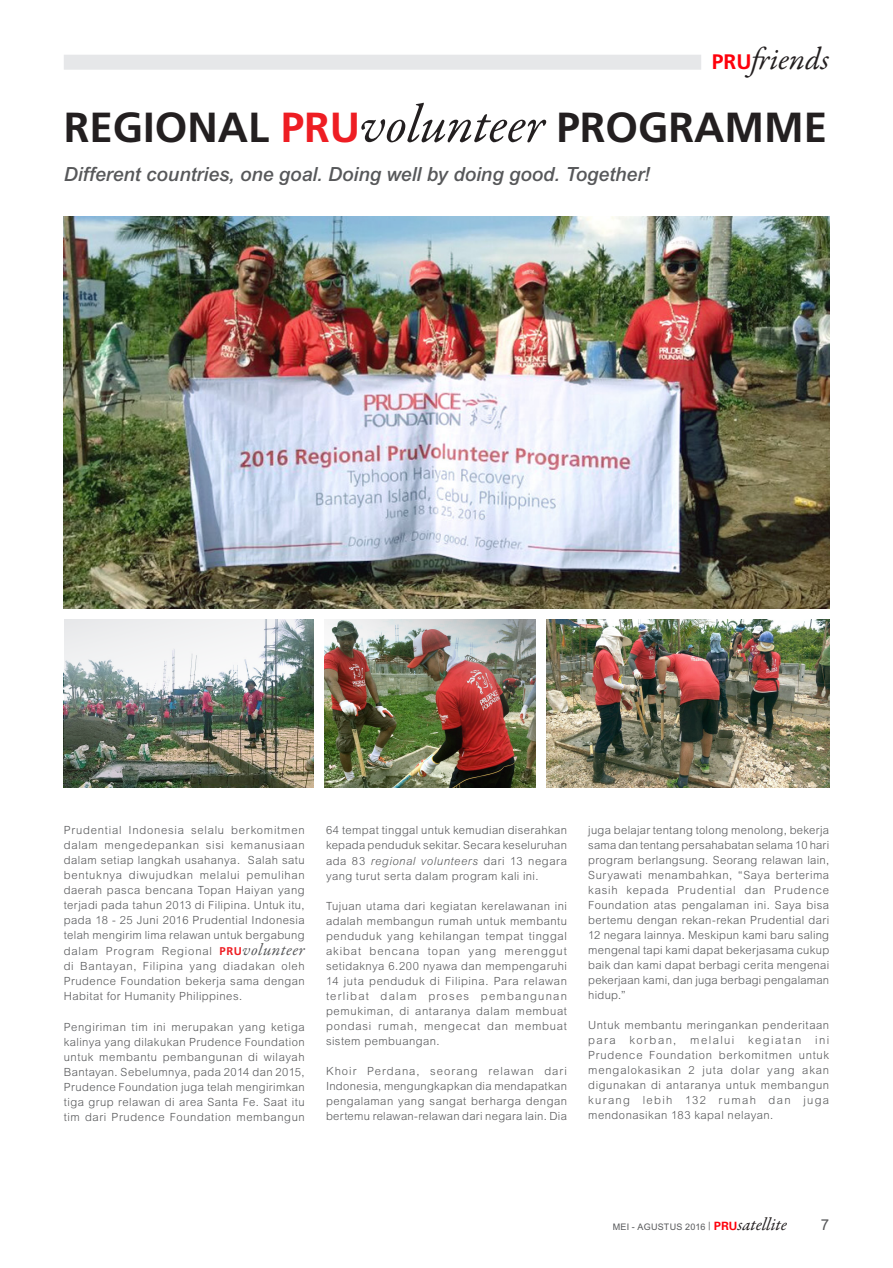
<style>
.page{position:relative;width:893px;height:1268px;background:#fff}
.page>*{position:absolute;margin:0;border:0;box-sizing:border-box;transform-origin:0 0}
.t1{font:700 42px "Frutiger LT Std";color:#231f20}
.t2{font:italic 31.5px "Garamond Premr Pro";color:#231f20}
.t3{font:italic 500 19.5px "Arial MT Std";color:#57585a}
.t4{font:15px "Arial MT Std";color:#57585a}
.Body_Text_3_Kolom{font:300 11.25px/15px "Arial MT Std";letter-spacing:.04em;color:#57585a;text-align:justify}
.t5{font:9px "Arial MT Std";letter-spacing:.03em;color:#57585a}
.s1{font-family:"Frutiger LT Std";font-weight:700;font-style:normal;font-size:21px;color:#fe000b}
.s2{color:#ee1d23}
.s3{font-family:"Garamond Premr Pro";font-weight:400;font-style:italic;font-size:54px}
.s4{font-family:"Frutiger LT Std";font-weight:700;color:#ee1d23}
.s5{font-family:"Garamond Premr Pro";font-weight:400;font-style:italic;font-size:16.8px}
.s6{font-style:italic}
.s7{font-family:"Proxima Nova";font-size:12px}
.s8{font-family:"Univers";font-weight:700;font-size:12px;color:#fe000b}
.s9{font-family:"Garamond Premr Pro";font-style:italic;font-size:18px;color:#231f20}
</style>
<div class="page">
<div style="left:64px;top:55px;width:637px;height:15px;background:#e6e7e9"></div>
<img style="left:64px;top:216px;width:765px;height:392px">
<img style="left:546px;top:619px;width:283px;height:168px">
<img style="left:64px;top:619px;width:250px;height:168px">
<img style="left:324px;top:619px;width:211px;height:168px">
<p class="t2" style="left:712px;top:40px;width:119px"><span class="s1">PRU</span>friends</p>
<p class="t1" style="left:64px;top:102px;width:765px">REGIONAL <span class="s2">PRU</span><span class="s3">volunteer</span> PROGRAMME</p>
<p class="t3" style="left:64px;top:162px;width:588px">Different countries, one goal. Doing well by doing good. Together!</p>
<p class="Body_Text_3_Kolom" style="left:64px;top:822px;width:242px">Prudential Indonesia selalu berkomitmen dalam mengedepankan sisi kemanusiaan dalam setiap langkah usahanya. Salah satu bentuknya diwujudkan melalui pemulihan daerah pasca bencana Topan Haiyan yang terjadi pada tahun 2013 di Filipina. Untuk itu, pada 18 - 25 Juni 2016 Prudential Indonesia telah mengirim lima relawan untuk bergabung</p>
<p class="Body_Text_3_Kolom" style="left:64px;top:943px;width:242px">dalam Program Regional <span class="s4">PRU</span><span class="s5">volunteer </span>di Bantayan, Filipina yang diadakan oleh Prudence Foundation bekerja sama dengan Habitat for Humanity Philippines.</p>
<p class="Body_Text_3_Kolom" style="left:64px;top:1018px;width:242px">Pengiriman tim ini merupakan yang ketiga kalinya yang dilakukan Prudence Foundation untuk membantu pembangunan di wilayah Bantayan. Sebelumnya, pada 2014 dan 2015, Prudence Foundation juga telah mengirimkan tiga grup relawan di area Santa Fe. Saat itu tim dari Prudence Foundation membangun</p>
<p class="Body_Text_3_Kolom" style="left:326px;top:822px;width:242px">64 tempat tinggal untuk kemudian diserahkan kepada penduduk sekitar. Secara keseluruhan ada 83 <span class="s6">regional volunteers</span> dari 13 negara yang turut serta dalam program kali ini.</p>
<p class="Body_Text_3_Kolom" style="left:326px;top:898px;width:242px">Tujuan utama dari kegiatan kerelawanan ini adalah membangun rumah untuk membantu penduduk yang kehilangan tempat tinggal akibat bencana topan yang merenggut setidaknya 6.200 nyawa dan mempengaruhi 14 juta penduduk di Filipina. Para relawan terlibat dalam proses pembangunan pemukiman, di antaranya dalam membuat pondasi rumah, mengecat dan membuat sistem pembuangan.</p>
<p class="Body_Text_3_Kolom" style="left:326px;top:1063px;width:242px">Khoir Perdana, seorang relawan dari Indonesia, mengungkapkan dia mendapatkan pengalaman yang sangat berharga dengan bertemu relawan-relawan dari negara lain. Dia</p>
<p class="Body_Text_3_Kolom" style="left:588px;top:822px;width:242px">juga belajar tentang tolong menolong, bekerja sama dan tentang persahabatan selama 10 hari program berlangsung. Seorang relawan lain, Suryawati menambahkan, “Saya berterima kasih kepada Prudential dan Prudence Foundation atas pengalaman ini. Saya bisa bertemu dengan rekan-rekan Prudential dari 12 negara lainnya. Meskipun kami baru saling mengenal tapi kami dapat bekerjasama cukup baik dan kami dapat berbagi cerita mengenai pekerjaan kami, dan juga berbagi pengalaman hidup.”</p>
<p class="Body_Text_3_Kolom" style="left:588px;top:1017px;width:242px">Untuk membantu meringankan penderitaan para korban, melalui kegiatan ini Prudence Foundation berkomitmen untuk mengalokasikan 2 juta dolar yang akan digunakan di antaranya untuk membangun kurang lebih 132 rumah dan juga mendonasikan 183 kapal nelayan.</p>
<p class="t5" style="left:613px;top:1220px;width:176px">MEI - AGUSTUS 2016 <span class="s7">|</span> <span class="s8">PRU</span><span class="s9">satellite</span></p>
<h3 class="t4" style="left:821px;top:1215px;width:10px">7</h3>
</div>
